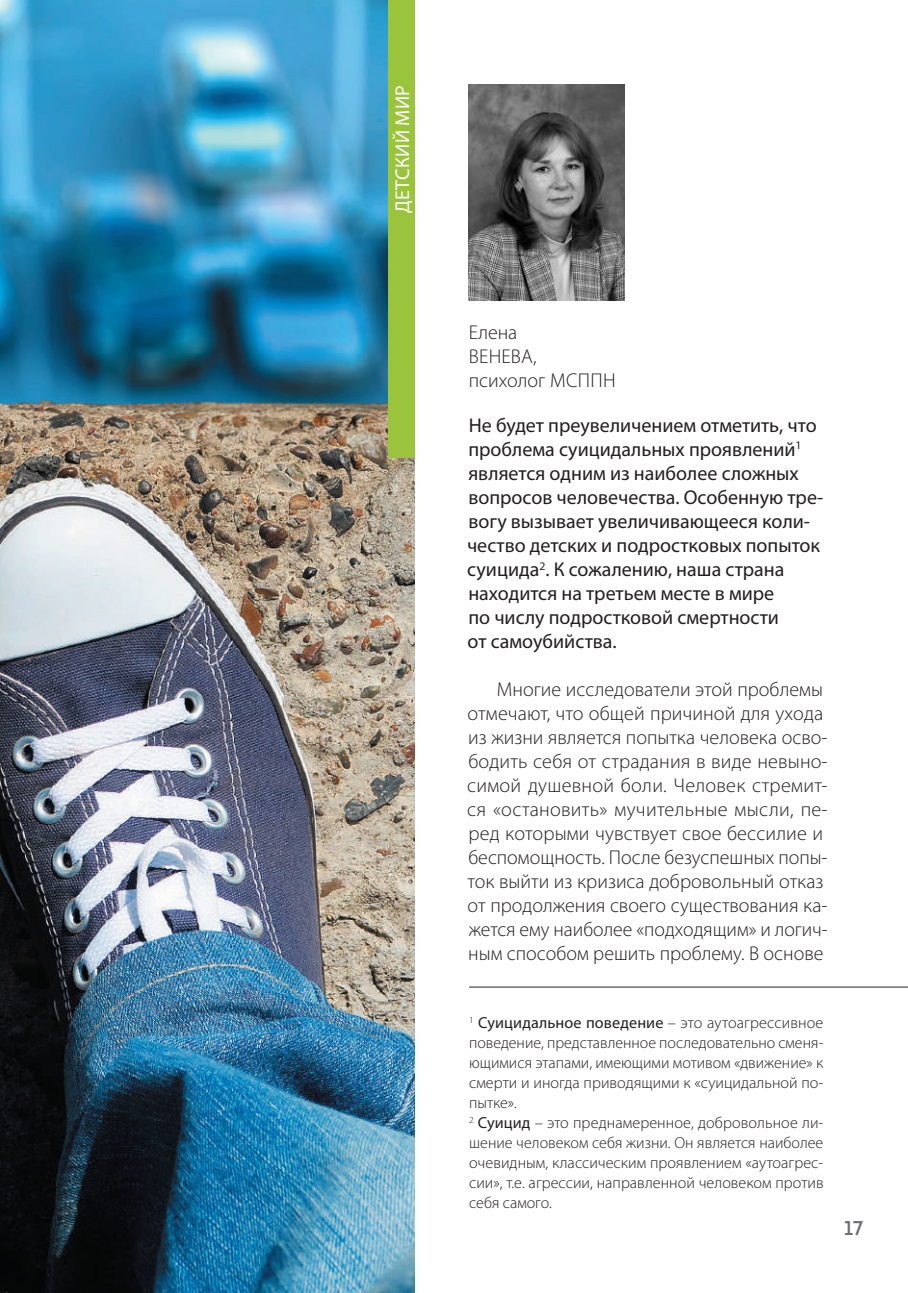
<style>
.page{position:relative;width:908px;height:1293px;background:#fff}
.page>*{position:absolute;margin:0;border:0;box-sizing:border-box;transform-origin:0 0}
.t1{font:22px "ALS Sector";color:#6c6d70}
.t2{font:300 20px/24px "Myriad Pro";color:#231f20}
.t3{font:20px/24px "Myriad Pro";color:#231f20}
.t4{font:20px "Myriad Pro";letter-spacing:.02em;color:#fff}
.t5{font:300 16px/20px "Myriad Pro";color:#231f20}
.s1{font-weight:400}
</style>
<div class="page">
<img style="left:0;top:0;width:414px;height:1293px">
<img style="left:468px;top:85px;width:156px;height:216px">
<div style="left:387px;top:0;width:27px;height:457px;background:#9ac43b"></div>
<hr style="left:469px;top:986px;width:438px;height:1px;background:#231f20">
<p class="t4" style="left:390px;top:213px;width:130px;rotate:-90deg">ДЕТСКИЙ МИР</p>
<p class="t2" style="left:468px;top:320px;width:149px">Елена<br>ВЕНЕВА, психолог МСППН</p>
<p class="t3" style="left:467px;top:413px;width:357px">Не будет преувеличением отметить, что проблема суицидальных проявлений<sup>1 </sup>является одним из наиболее сложных вопросов человечества. Особенную тре&shy;вогу вызывает увеличивающееся коли&shy;чество детских и подростковых попыток суицида<sup>2</sup>. К сожалению, наша страна находится на третьем месте в мире<br>по числу подростковой смертности<br>от самоубийства.</p>
<p class="t2" style="left:467px;top:677px;width:362px;text-indent:30px">Многие исследователи этой проблемы отмечают, что общей причиной для ухода из жизни является попытка человека осво&shy;бодить себя от страдания в виде невыно&shy;симой душевной боли. Человек стремит&shy;ся «остановить» мучительные мысли, пе&shy;ред которыми чувствует свое бессилие и беспомощность. После безуспешных попы&shy;ток выйти из кризиса добровольный отказ от продолжения своего существования ка&shy;жется ему наиболее «подходящим» и логич&shy;ным способом решить проблему. В основе</p>
<p class="t5" style="left:469px;top:1012px;width:356px"><sup>1</sup> <span class="s1">Суицидальное поведение</span> – это аутоагрессивное поведение, представленное последовательно сменя&shy;ющимися этапами, имеющими мотивом «движение» к смерти и иногда приводящими к «суицидальной по&shy;пытке».<br><sup>2</sup> <span class="s1">Суицид</span> – это преднамеренное, добровольное ли&shy;шение человеком себя жизни. Он является наиболее очевидным, классическим проявлением «аутоагрес&shy;сии», т.е. агрессии, направленной человеком против себя самого.</p>
<p class="t1" style="left:844px;top:1217px;width:19px">17</p>
</div>
